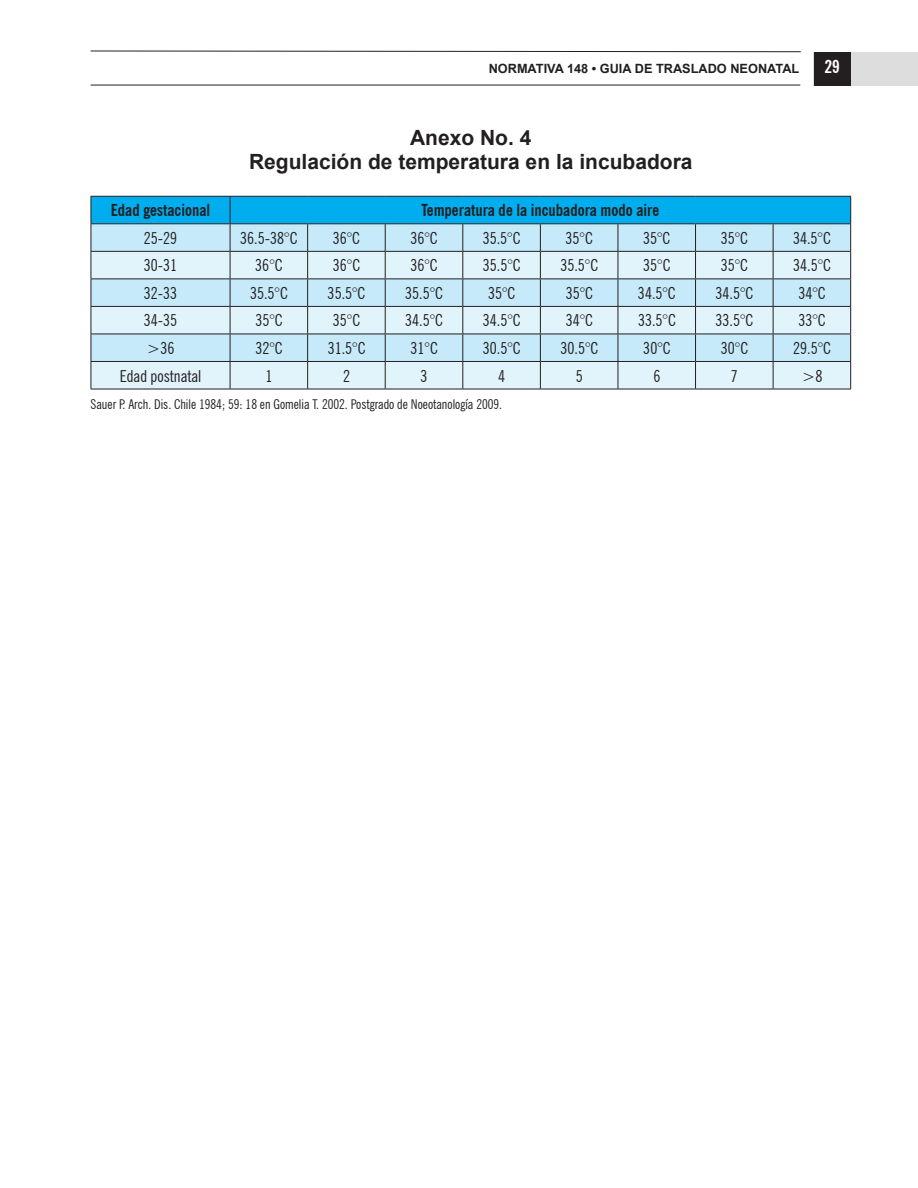
<style>
.page{position:relative;width:918px;height:1188px;background:#fff}
.page>*{position:absolute;margin:0;border:0;box-sizing:border-box;transform-origin:0 0}
.t1{font:700 21px/24px "Arial";color:#231f20;text-align:center}
.t2{font:700 condensed 18px "News Gothic BT";color:#fff}
.t3{font:condensed 16.5px "News Gothic BT";color:#231f20}
.t4{font:700 condensed 16.5px "News Gothic BT";color:#231f20}
.t5{font:condensed 13.5px "News Gothic BT";color:#231f20}
.t6{font:700 12.75px "Arial";color:#231f20}
</style>
<div class="page">
<div style="left:814px;top:52px;width:104px;height:33px;background:#dedddd"></div>
<div style="left:814px;top:52px;width:36px;height:33px;background:#231f20"></div>
<hr style="left:91px;top:85px;width:709px;height:1px;background:#231f20">
<svg style="left:90px;top:50px;width:711px;height:2px"></svg>
<hr style="left:91px;top:389px;width:139px;height:1px;background:#231f20">
<hr style="left:230px;top:389px;width:78px;height:1px;background:#231f20">
<hr style="left:308px;top:389px;width:77px;height:1px;background:#231f20">
<hr style="left:385px;top:389px;width:78px;height:1px;background:#231f20">
<hr style="left:463px;top:389px;width:77px;height:1px;background:#231f20">
<hr style="left:540px;top:389px;width:78px;height:1px;background:#231f20">
<hr style="left:618px;top:389px;width:78px;height:1px;background:#231f20">
<hr style="left:696px;top:389px;width:77px;height:1px;background:#231f20">
<svg style="left:91px;top:196px;width:760px;height:193px;background:#addbee"></svg>
<hr style="left:773px;top:389px;width:78px;height:1px;background:#231f20">
<p class="t6" style="left:489px;top:60px;width:312px">NORMATIVA 148 • GUIA DE TRASLADO NEONATAL</p>
<p class="t2" style="left:824px;top:56px;width:17px">29</p>
<p class="t1" style="left:249px;top:126px;width:445px">Anexo No. 4<br>Regulación de temperatura en la incubadora</p>
<p class="t4" style="left:111px;top:200px;width:101px">Edad gestacional</p>
<p class="t4" style="left:422px;top:200px;width:239px">Temperatura de la incubadora modo aire</p>
<p class="t3" style="left:144px;top:228px;width:35px">25-29</p>
<p class="t3" style="left:240px;top:228px;width:59px">36.5-38°C</p>
<p class="t3" style="left:333px;top:228px;width:29px">36°C</p>
<p class="t3" style="left:410px;top:228px;width:29px">36°C</p>
<p class="t3" style="left:483px;top:228px;width:39px">35.5°C</p>
<p class="t3" style="left:566px;top:228px;width:29px">35°C</p>
<p class="t3" style="left:643px;top:228px;width:29px">35°C</p>
<p class="t3" style="left:721px;top:228px;width:29px">35°C</p>
<p class="t3" style="left:793px;top:228px;width:39px">34.5°C</p>
<p class="t3" style="left:144px;top:256px;width:35px">30-31</p>
<p class="t3" style="left:255px;top:256px;width:29px">36°C</p>
<p class="t3" style="left:333px;top:256px;width:29px">36°C</p>
<p class="t3" style="left:410px;top:256px;width:29px">36°C</p>
<p class="t3" style="left:483px;top:256px;width:39px">35.5°C</p>
<p class="t3" style="left:560px;top:256px;width:39px">35.5°C</p>
<p class="t3" style="left:643px;top:256px;width:29px">35°C</p>
<p class="t3" style="left:721px;top:256px;width:29px">35°C</p>
<p class="t3" style="left:793px;top:256px;width:39px">34.5°C</p>
<p class="t3" style="left:144px;top:283px;width:35px">32-33</p>
<p class="t3" style="left:250px;top:283px;width:39px">35.5°C</p>
<p class="t3" style="left:328px;top:283px;width:39px">35.5°C</p>
<p class="t3" style="left:405px;top:283px;width:39px">35.5°C</p>
<p class="t3" style="left:488px;top:283px;width:29px">35°C</p>
<p class="t3" style="left:566px;top:283px;width:29px">35°C</p>
<p class="t3" style="left:638px;top:283px;width:39px">34.5°C</p>
<p class="t3" style="left:716px;top:283px;width:39px">34.5°C</p>
<p class="t3" style="left:798px;top:283px;width:29px">34°C</p>
<p class="t3" style="left:144px;top:311px;width:35px">34-35</p>
<p class="t3" style="left:255px;top:311px;width:29px">35°C</p>
<p class="t3" style="left:333px;top:311px;width:29px">35°C</p>
<p class="t3" style="left:405px;top:311px;width:39px">34.5°C</p>
<p class="t3" style="left:483px;top:311px;width:39px">34.5°C</p>
<p class="t3" style="left:566px;top:311px;width:29px">34°C</p>
<p class="t3" style="left:638px;top:311px;width:39px">33.5°C</p>
<p class="t3" style="left:716px;top:311px;width:39px">33.5°C</p>
<p class="t3" style="left:798px;top:311px;width:29px">33°C</p>
<p class="t3" style="left:147px;top:338px;width:29px">&gt;36</p>
<p class="t3" style="left:255px;top:338px;width:29px">32°C</p>
<p class="t3" style="left:328px;top:338px;width:39px">31.5°C</p>
<p class="t3" style="left:411px;top:338px;width:29px">31°C</p>
<p class="t3" style="left:483px;top:338px;width:39px">30.5°C</p>
<p class="t3" style="left:560px;top:338px;width:39px">30.5°C</p>
<p class="t3" style="left:643px;top:338px;width:29px">30°C</p>
<p class="t3" style="left:721px;top:338px;width:29px">30°C</p>
<p class="t3" style="left:793px;top:338px;width:39px">29.5°C</p>
<p class="t3" style="left:120px;top:366px;width:83px">Edad postnatal</p>
<p class="t3" style="left:265px;top:366px;width:9px">1</p>
<p class="t3" style="left:343px;top:366px;width:9px">2</p>
<p class="t3" style="left:421px;top:366px;width:9px">3</p>
<p class="t3" style="left:498px;top:366px;width:9px">4</p>
<p class="t3" style="left:576px;top:366px;width:9px">5</p>
<p class="t3" style="left:653px;top:366px;width:9px">6</p>
<p class="t3" style="left:731px;top:366px;width:9px">7</p>
<p class="t3" style="left:802px;top:366px;width:22px">&gt;8</p>
<p class="t5" style="left:91px;top:396px;width:413px">Sauer P. Arch. Dis. Chile 1984; 59: 18 en Gomelia T. 2002. Postgrado de Noeotanología 2009.</p>
</div>
